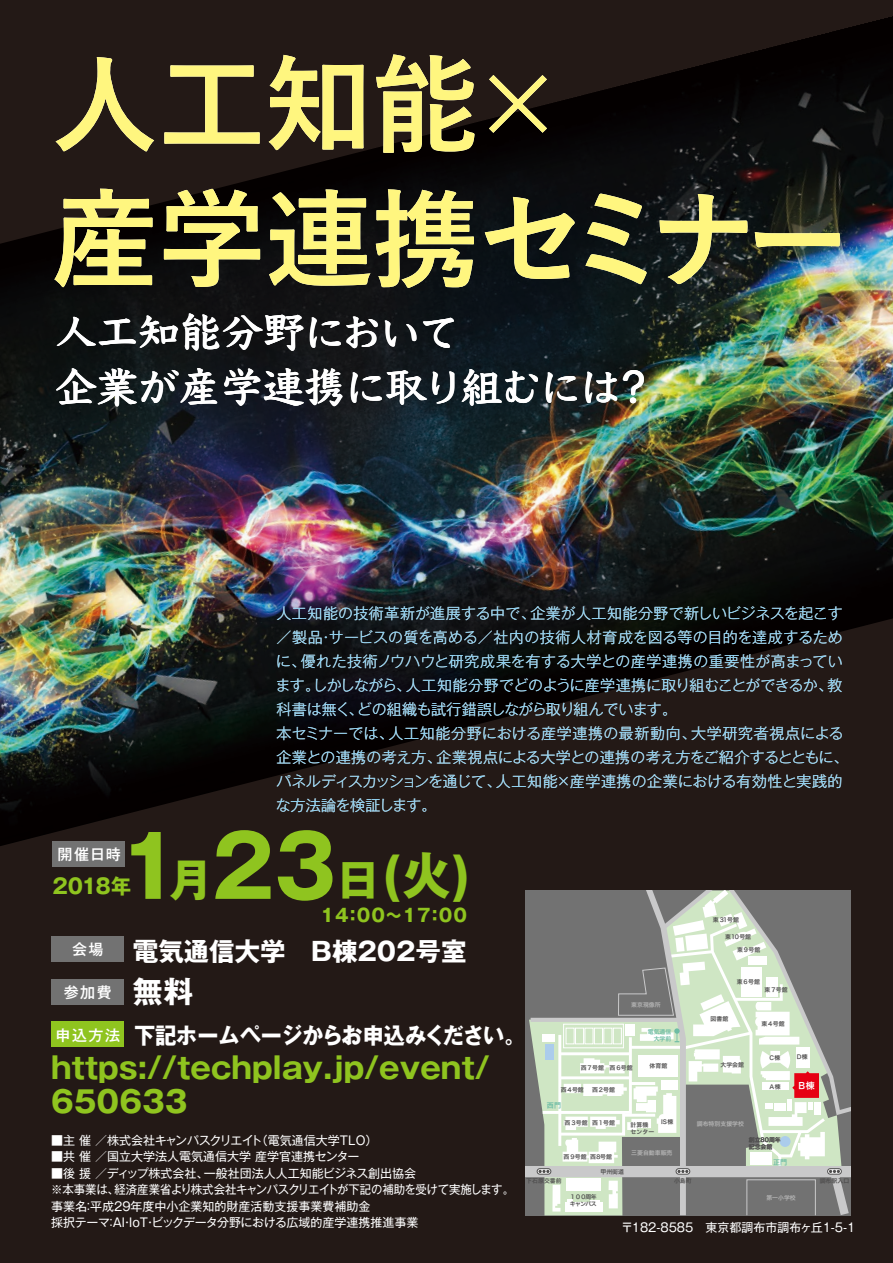
<style>
.page{position:relative;width:893px;height:1263px;background:#231916}
.page>*{position:absolute;margin:0;border:0;box-sizing:border-box;transform-origin:0 0}
.t1{font:700 108px/134.4px "Yu Go";letter-spacing:-.01em;color:#fff67f}
.t2{font:700 84.9px "Gothic MB101 Pr 6";color:#8fc41f}
.t3{font:700 42px/55.5px "Yu Kyo Yoko";letter-spacing:-.025em;color:#fff}
.t4{font:700 30px/34.5px "Gothic MB101 Pr 6";color:#8fc41f}
.t5{font:700 25.5px "Gothic MB101 Pr 6";color:#fff}
.t6{font:700 22.5px "Gothic MB101 Pr 6";color:#fff;scale:.94 1}
.t7{font:700 20.85px "Gothic MB101 Pr 6";letter-spacing:-.1em;color:#8fc41f}
.t8{font:700 18px "Gothic MB101 Pr 6";letter-spacing:.06em;color:#8fc41f}
.t9{font:300 15px/24px "Gothic MB101 Pr 6";color:#7fcef4}
.t10{font:500 15px "Gothic MB101 Pr 6";letter-spacing:.1em;color:#fff}
.t11{font:12.15px/16.5px "Gothic MB101 Pr 6";color:#fff}
.t12{font:9px "Hira Kaku Pro W6";color:#fff}
.t13{font:7.05px "Hira Kaku Pro W6";color:#6dbca4}
.t14{font:5.85px/7.1px "Hira Kaku Pro W6";color:#4f4e4e}
.t15{font:5.85px "Hira Kaku Pro W6";color:#b5b5b5}
.t16{font:5.85px/7.1px "Hira Kaku Pro W6";letter-spacing:-.1em;color:#4f4e4e}
.t17{font:5.85px "Hira Kaku Pro W6";letter-spacing:.05em;color:#4f4e4e}
.t18{font:5.85px/7.1px "Hira Kaku Pro W6";color:#6dbca4;text-align:right}
.s1{font-size:44.7px}
.s2{font-size:51.3px}
.s3{font-weight:700;font-size:30px}
</style>
<div class="page">
<img style="left:0;top:16px;width:893px;height:830px">
<svg style="left:529px;top:890px;width:9px;height:325px;background:#7a7c79"></svg>
<div style="left:525px;top:1166px;width:325px;height:11px;background:#c9c9ca"></div>
<hr style="left:531px;top:1018px;width:149px;height:4px;background:#c9c9ca">
<div style="left:537px;top:1168px;width:14px;height:6px;border:1px solid #4f4e4e;border-radius:3px"></div>
<svg style="left:538px;top:890px;width:312px;height:325px;background:#aeb3a9"></svg>
<div style="left:53px;top:841px;width:72px;height:26px;background:#727272"></div>
<div style="left:51px;top:936px;width:72px;height:26px;background:#727272"></div>
<div style="left:51px;top:979px;width:72px;height:25px;background:#727272"></div>
<div style="left:51px;top:1022px;width:72px;height:25px;background:#8fc41f"></div>
<h1 class="t1" style="left:51px;top:40px;width:802px">人工知能×<br>産学連携セミナー</h1>
<h3 class="t3" style="left:55px;top:305px;width:601px">人工知能分野において<br>企業が産学連携に取り組むには？</h3>
<p class="t9" style="left:275px;top:600px;width:575px">人工知能の技術革新が進展する中で、企業が人工知能分野で新しいビジネスを起こす／製品・サービスの質を高める／社内の技術人材育成を図る等の目的を達成するために、優れた技術ノウハウと研究成果を有する大学との産学連携の重要性が高まっています。しかしながら、人工知能分野でどのように産学連携に取り組むことができるか、教科書は無く、どの組織も試行錯誤しながら取り組んでいます。<br>本セミナーでは、人工知能分野における産学連携の最新動向、大学研究者視点による企業との連携の考え方、企業視点による大学との連携の考え方をご紹介するとともに、パネルディスカッションを通じて、人工知能×産学連携の企業における有効性と実践的な方法論を検証します。</p>
<h2 class="t2" style="left:118px;top:796px;width:353px">1<span class="s1">月</span>2３<span class="s1">日</span><span class="s2">(火)</span></h2>
<h3 class="t5" style="left:133px;top:930px;width:335px">電気通信大学　B棟202号室</h3>
<p class="t10" style="left:58px;top:842px;width:65px">開催日時</p>
<h3 class="t7" style="left:53px;top:868px;width:80px">201８年</h3>
<p class="t8" style="left:321px;top:900px;width:148px">14：00～17：00</p>
<p class="t10" style="left:72px;top:937px;width:33px">会場</p>
<p class="t10" style="left:64px;top:980px;width:131px">参加費 <span class="s3">無料</span></p>
<p class="t10" style="left:55px;top:1023px;width:66px">申込方法</p>
<h3 class="t6" style="left:134px;top:1016px;width:418px">下記ホームページからお申込みください。</h3>
<h3 class="t4" style="left:51px;top:1049px;width:440px">https://techplay.jp/event/<br>650633</h3>
<p class="t11" style="left:51px;top:1131px;width:328px">■主 催 ／株式会社キャンパスクリエイト（電気通信大学TLO）</p>
<p class="t11" style="left:51px;top:1147px;width:310px">■共 催 ／国立大学法人電気通信大学 産学官連携センター</p>
<p class="t11" style="left:51px;top:1164px;width:465px">■後 援 ／ディップ株式会社、一般社団法人人工知能ビジネス創出協会<br>※本事業は、経済産業省より株式会社キャンパスクリエイトが下記の補助を受けて実施します。事業名：平成29年度中小企業知的財産活動支援事業費補助金<br>採択テーマ：AI・IoT・ビックデータ分野における広域的産学連携推進事業</p>
<p class="t14" style="left:713px;top:916px;width:28px">東 31号館</p>
<p class="t14" style="left:725px;top:933px;width:28px">東10号館</p>
<p class="t14" style="left:737px;top:946px;width:25px">東9号館</p>
<p class="t14" style="left:737px;top:978px;width:25px">東6号館</p>
<p class="t15" style="left:631px;top:999px;width:31px">東京現像所</p>
<p class="t18" style="left:648px;top:1028px;width:25px">電気通信大学前</p>
<p class="t14" style="left:711px;top:1015px;width:19px">図書館</p>
<p class="t14" style="left:764px;top:986px;width:25px;rotate:-1deg">東7号館</p>
<p class="t14" style="left:761px;top:1019px;width:25px">東4号館</p>
<p class="t14" style="left:770px;top:1054px;width:12px">C棟</p>
<p class="t14" style="left:797px;top:1053px;width:12px">D棟</p>
<p class="t14" style="left:720px;top:1061px;width:25px">大学会館</p>
<p class="t14" style="left:650px;top:1062px;width:19px">体育館</p>
<p class="t14" style="left:581px;top:1064px;width:25px">西7号館</p>
<p class="t14" style="left:561px;top:1086px;width:25px">西4号館</p>
<p class="t14" style="left:592px;top:1086px;width:25px">西2号館</p>
<p class="t17" style="left:565px;top:1117px;width:52px">西3号館 西1号館</p>
<p class="t14" style="left:564px;top:1153px;width:50px">西9号館西８号館</p>
<p class="t16" style="left:570px;top:1193px;width:29px">１００周年キャンパス</p>
<p class="t14" style="left:610px;top:1064px;width:25px">西6号館</p>
<p class="t14" style="left:770px;top:1083px;width:12px">A棟</p>
<p class="t12" style="left:799px;top:1078px;width:18px">B棟</p>
<p class="t13" style="left:547px;top:1099px;width:16px">西門</p>
<p class="t14" style="left:661px;top:1117px;width:14px">IS棟</p>
<p class="t15" style="left:697px;top:1119px;width:49px">調布特別支援学校</p>
<p class="t14" style="left:631px;top:1121px;width:25px">計算機センター</p>
<p class="t14" style="left:749px;top:1136px;width:33px">創立80周年記念会館</p>
<p class="t15" style="left:631px;top:1148px;width:43px">三菱自動車販売</p>
<p class="t13" style="left:773px;top:1156px;width:16px">正門</p>
<p class="t14" style="left:600px;top:1168px;width:25px">甲州街道</p>
<p class="t14" style="left:526px;top:1177px;width:37px">下石原交番前</p>
<p class="t14" style="left:674px;top:1177px;width:19px">小島町</p>
<p class="t14" style="left:820px;top:1177px;width:31px">調布駅入口</p>
<p class="t15" style="left:766px;top:1193px;width:31px">第一小学校</p>
<p class="t11" style="left:621px;top:1218px;width:236px">〒182-8585　東京都調布市調布ヶ丘1-5-1</p>
</div>
